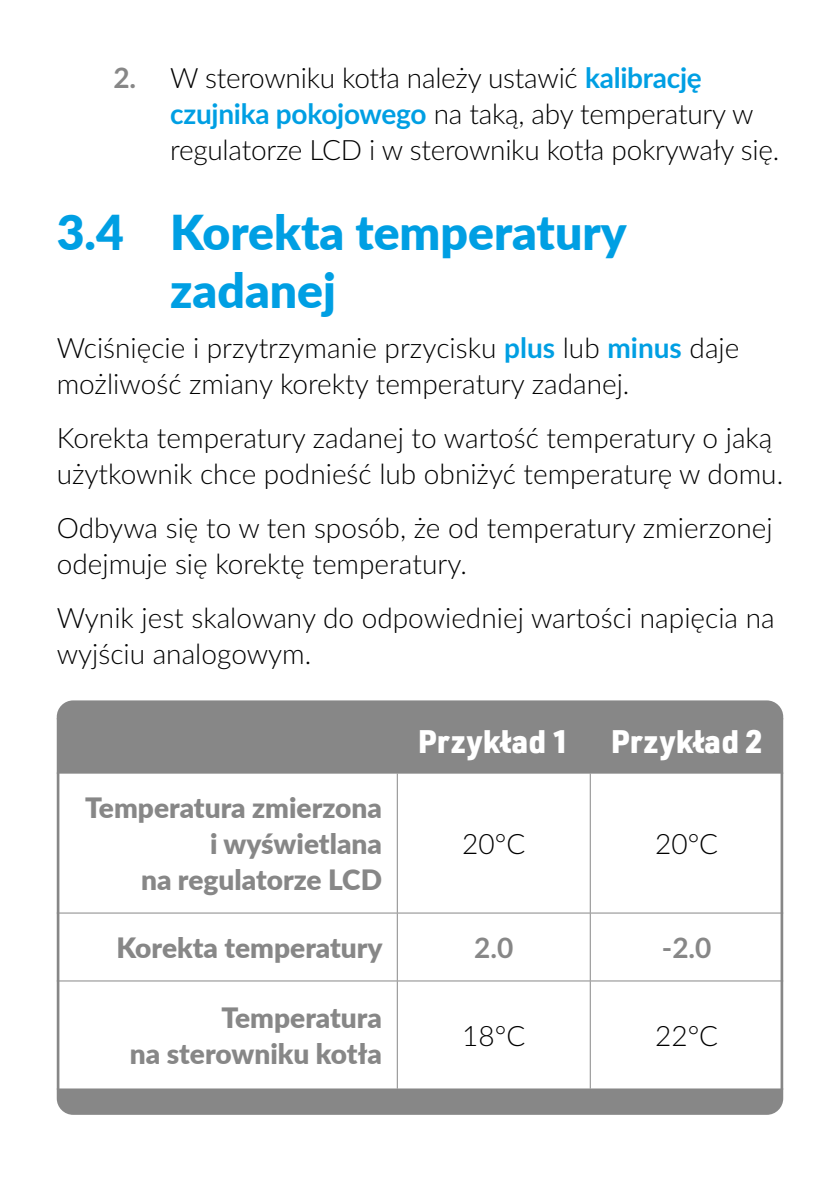
<style>
.page{position:relative;width:840px;height:1191px;background:#fff}
.page>*{position:absolute;margin:0;border:0;box-sizing:border-box;transform-origin:0 0}
.t1{font:900 48px/57.6px "Lato";color:#009fe3}
.Tabela_tytul{font:900 32px "URWDIN";color:#fff}
.Tabela_-_tekst{font:300 28px/36px "Lato";color:#000}
.Dane_lewy{font:900 28px/36px "Lato";color:#878787;text-align:right}
.Tabela_-_tekst-2{font:700 28px "Lato";color:#878787}
.s1{font-weight:700;color:#878787}
.s2{font-weight:700;color:#009fe3}
</style>
<div class="page">
<div style="left:58px;top:701px;width:723px;height:412px;background:#878787;border-radius:15px"></div>
<div style="left:61px;top:773px;width:717px;height:315px;background:#fff"></div>
<hr style="left:57px;top:912px;width:340px;height:1px;background:#878787">
<hr style="left:397px;top:912px;width:193px;height:1px;background:#878787">
<hr style="left:590px;top:912px;width:192px;height:1px;background:#878787">
<hr style="left:57px;top:980px;width:340px;height:1px;background:#878787">
<hr style="left:397px;top:980px;width:193px;height:1px;background:#878787">
<hr style="left:590px;top:980px;width:192px;height:1px;background:#878787">
<hr style="left:396px;top:773px;width:2px;height:139px;background:#878787">
<hr style="left:589px;top:773px;width:1px;height:139px;background:#878787">
<hr style="left:396px;top:913px;width:2px;height:67px;background:#878787">
<hr style="left:589px;top:913px;width:1px;height:67px;background:#878787">
<hr style="left:396px;top:981px;width:2px;height:107px;background:#878787">
<hr style="left:589px;top:981px;width:1px;height:107px;background:#878787">
<div style="left:57px;top:700px;width:725px;height:414px;border:3px solid #878787;border-radius:15px"></div>
<p class="Tabela_-_tekst" style="left:170px;top:59px;width:610px;text-indent:-57px"><span class="s1">2.</span> W sterowniku kotła należy ustawić <span class="s2">kalibrację czujnika pokojowego</span> na taką, aby temperatury w regulatorze LCD i w sterowniku kotła pokrywały się.</p>
<p class="t1" style="left:170px;top:202px;width:457px;text-indent:-113px">3.4 Korekta temperatury zadanej</p>
<p class="Tabela_-_tekst" style="left:57px;top:329px;width:683px">Wciśnięcie i przytrzymanie przycisku <span class="s2">plus</span> lub <span class="s2">minus</span> daje możliwość zmiany korekty temperatury zadanej.</p>
<p class="Tabela_-_tekst" style="left:57px;top:419px;width:727px">Korekta temperatury zadanej to wartość temperatury o jaką użytkownik chce podnieść lub obniżyć temperaturę w domu.</p>
<p class="Tabela_-_tekst" style="left:57px;top:509px;width:717px">Odbywa się to w ten sposób, że od temperatury zmierzonej odejmuje się korektę temperatury.</p>
<p class="Tabela_-_tekst" style="left:57px;top:599px;width:719px">Wynik jest skalowany do odpowiedniej wartości napięcia na wyjściu analogowym.</p>
<p class="Dane_lewy" style="left:85px;top:789px;width:298px">Temperatura zmierzona i wyświetlana<br>na regulatorze LCD</p>
<p class="Tabela_tytul" style="left:417px;top:719px;width:153px">Przykład 1</p>
<p class="Tabela_tytul" style="left:610px;top:719px;width:153px">Przykład 2</p>
<p class="Tabela_-_tekst" style="left:462px;top:825px;width:64px">20°C</p>
<p class="Tabela_-_tekst" style="left:654px;top:825px;width:64px">20°C</p>
<p class="Dane_lewy" style="left:116px;top:928px;width:267px">Korekta temperatury</p>
<p class="Tabela_-_tekst-2" style="left:474px;top:927px;width:41px">2.0</p>
<p class="Tabela_-_tekst-2" style="left:661px;top:927px;width:51px">-2.0</p>
<p class="Dane_lewy" style="left:130px;top:998px;width:253px">Temperatura<br>na sterowniku kotła</p>
<p class="Tabela_-_tekst" style="left:462px;top:1017px;width:64px">18°C</p>
<p class="Tabela_-_tekst" style="left:654px;top:1017px;width:64px">22°C</p>
</div>
